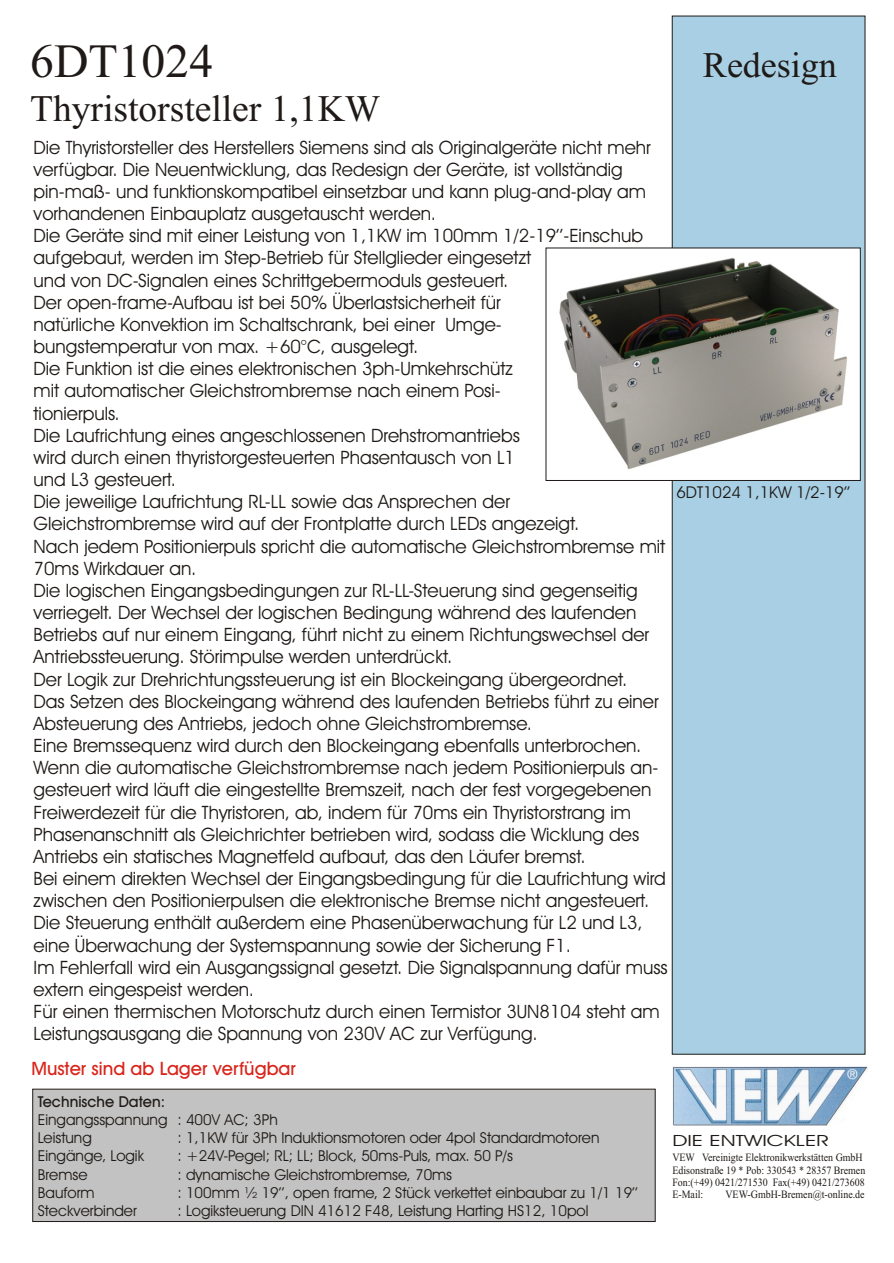
<style>
.page{position:relative;width:894px;height:1263px;background:#fff}
.page>*{position:absolute;margin:0;border:0;box-sizing:border-box;transform-origin:0 0}
.t1{font:47.7px "Times New Roman";color:#1f1a17}
.t2{font:37.5px "Times New Roman";color:#1f1a17}
.t3{font:36px "Times New Roman";color:#1f1a17}
.t4{font:18.45px/22.2px "Avant Garde Bk BT";color:#1f1a17}
.t5{font:18.45px "Avant Garde Md BT";color:#d9261c}
.t6{font:16.35px "Avant Garde Bk BT";color:#1f1a17}
.t7{font:15.45px "Avant Garde Bk BT";color:#1f1a17;scale:1.45 1}
.t8{font:15.15px/18.1px "Avant Garde Bk BT";color:#1f1a17}
.t9{font:15.15px "Avant Garde Md BT";color:#1f1a17}
.t10{font:11.1px/12.3px "Times New Roman";color:#1f1a17;scale:.89 1}
</style>
<div class="page">
<div style="left:672px;top:16px;width:193px;height:1038px;background:#a8cfe3;border:1px solid #1f1a17"></div>
<img style="left:673px;top:1066px;width:194px;height:59px">
<div style="left:33px;top:1089px;width:622px;height:133px;background:#c2c2c2;border:1px solid #1f1a17"></div>
<img style="left:559px;top:250px;width:300px;height:229px">
<div style="left:546px;top:248px;width:315px;height:233px;border:1px solid #1f1a17"></div>
<h1 class="t1" style="left:30px;top:44px;width:185px">6DT1024</h1>
<h2 class="t2" style="left:30px;top:95px;width:351px">Thyristorsteller 1,1KW</h2>
<p class="t4" style="left:34px;top:138px;width:636px">Die Thyristorsteller des Herstellers Siemens sind als Originalgeräte nicht mehr verfügbar. Die Neuentwicklung, das Redesign der Geräte, ist vollständig pin-maß- und funktionskompatibel einsetzbar und kann plug-and-play am vorhandenen Einbauplatz ausgetauscht werden.<br>Die Geräte sind mit einer Leistung von 1,1KW im 100mm 1/2-19’’-Einschub aufgebaut, werden im Step-Betrieb für Stellglieder eingesetzt<br>und von DC-Signalen eines Schrittgebermoduls gesteuert.<br>Der open-frame-Aufbau ist bei 50% Überlastsicherheit für<br>natürliche Konvektion im Schaltschrank, bei einer Umge-<br>bungstemperatur von max. +60°C, ausgelegt.<br>Die Funktion ist die eines elektronischen 3ph-Umkehrschütz<br>mit automatischer Gleichstrombremse nach einem Posi-<br>tionierpuls.<br>Die Laufrichtung eines angeschlossenen Drehstromantriebs<br>wird durch einen thyristorgesteuerten Phasentausch von L1<br>und L3 gesteuert.<br>Die jeweilige Laufrichtung RL-LL sowie das Ansprechen der Gleichstrombremse wird auf der Frontplatte durch LEDs angezeigt.<br>Nach jedem Positionierpuls spricht die automatische Gleichstrombremse mit 70ms Wirkdauer an.<br>Die logischen Eingangsbedingungen zur RL-LL-Steuerung sind gegenseitig verriegelt. Der Wechsel der logischen Bedingung während des laufenden Betriebs auf nur einem Eingang, führt nicht zu einem Richtungswechsel der Antriebssteuerung. Störimpulse werden unterdrückt.<br>Der Logik zur Drehrichtungssteuerung ist ein Blockeingang übergeordnet.<br>Das Setzen des Blockeingang während des laufenden Betriebs führt zu einer Absteuerung des Antriebs, jedoch ohne Gleichstrombremse.<br>Eine Bremssequenz wird durch den Blockeingang ebenfalls unterbrochen.<br>Wenn die automatische Gleichstrombremse nach jedem Positionierpuls an&shy;gesteuert wird läuft die eingestellte Bremszeit, nach der fest vorgegebenen Freiwerdezeit für die Thyristoren, ab, indem für 70ms ein Thyristorstrang im Phasenanschnitt als Gleichrichter betrieben wird, sodass die Wicklung des Antriebs ein statisches Magnetfeld aufbaut, das den Läufer bremst.<br>Bei einem direkten Wechsel der Eingangsbedingung für die Laufrichtung wird zwischen den Positionierpulsen die elektronische Bremse nicht angesteuert.<br>Die Steuerung enthält außerdem eine Phasenüberwachung für L2 und L3, eine Überwachung der Systemspannung sowie der Sicherung F1.<br>Im Fehlerfall wird ein Ausgangssignal gesetzt. Die Signalspannung dafür muss extern eingespeist werden.<br>Für einen thermischen Motorschutz durch einen Termistor 3UN8104 steht am Leistungsausgang die Spannung von 230V AC zur Verfügung.</p>
<p class="t5" style="left:31px;top:1061px;width:266px">Muster sind ab Lager verfügbar</p>
<h3 class="t3" style="left:703px;top:52px;width:135px">Redesign</h3>
<p class="t6" style="left:676px;top:485px;width:176px">6DT1024 1,1KW 1/2-19’’</p>
<p class="t9" style="left:38px;top:1096px;width:129px">Technische Daten:</p>
<p class="t8" style="left:38px;top:1112px;width:131px">Eingangsspannung<br>Leistung<br>Eingänge, Logik<br>Bremse<br>Bauform<br>Steckverbinder</p>
<p class="t8" style="left:177px;top:1112px;width:462px">: 400V AC; 3Ph<br>: 1,1KW für 3Ph Induktionsmotoren oder 4pol Standardmotoren<br>: +24V-Pegel; RL; LL; Block, 50ms-Puls, max. 50 P/s<br>: dynamische Gleichstrombremse, 70ms<br>: 100mm ½ 19’’, open frame, 2 Stück verkettet einbaubar zu 1/1 19’’ : Logiksteuerung DIN 41612 F48, Leistung Harting HS12, 10pol</p>
<p class="t7" style="left:672px;top:1134px;width:109px">DIE ENTWICKLER</p>
<p class="t10" style="left:672px;top:1153px;width:218px">VEW Vereinigte Elektronikwerkstätten GmbH Edisonstraße 19 * Pob: 330543 * 28357 Bremen Fon:(+49) 0421/271530 Fax(+49) 0421/273608<br>E-Mail:</p>
<p class="t10" style="left:725px;top:1190px;width:158px">VEW-GmbH-Bremen@t-online.de</p>
</div>
